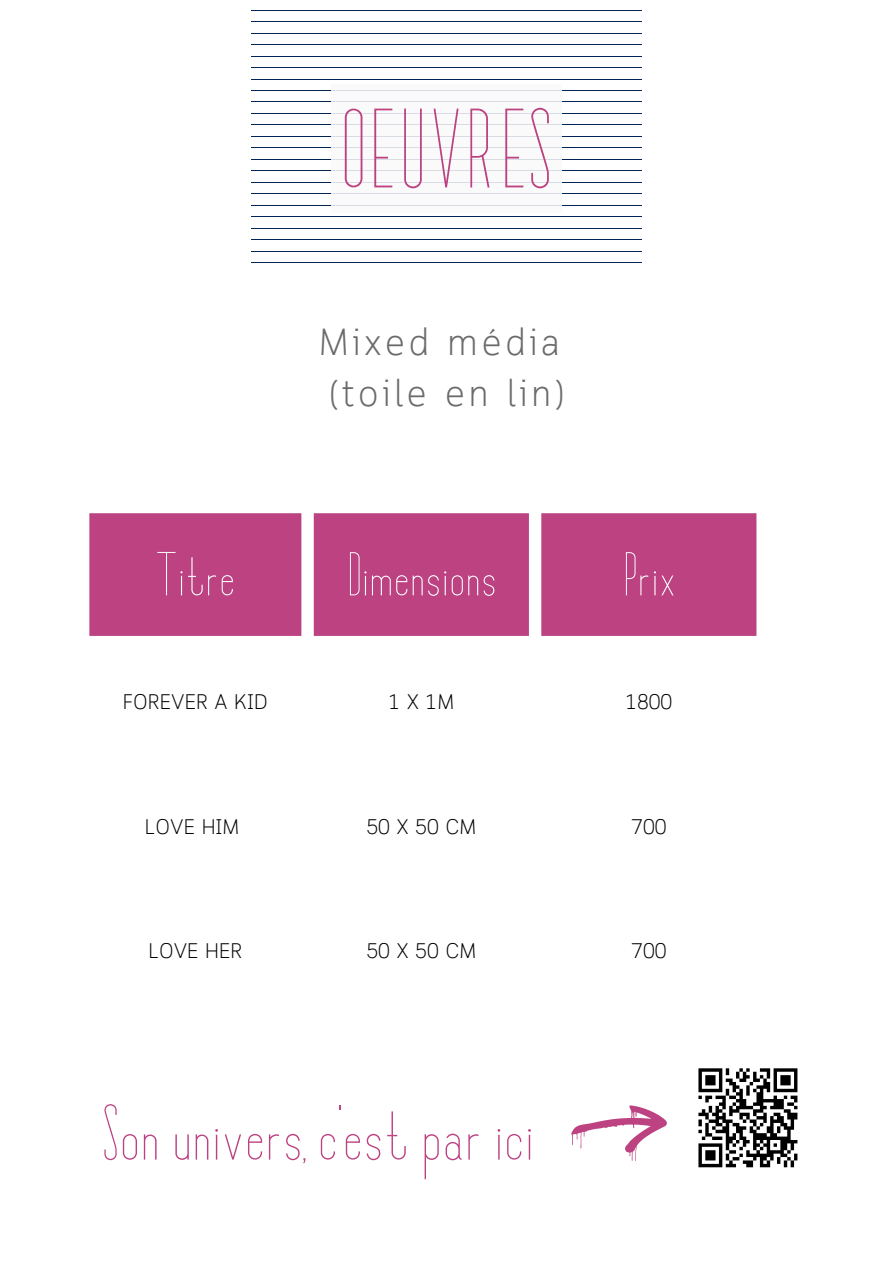
<style>
.page{position:relative;width:894px;height:1264px;background:#fff}
.page>*{position:absolute;margin:0;border:0;box-sizing:border-box;transform-origin:0 0}
.t1{font:100 condensed 98.55px "Sprout";color:#bc4281}
.t2{font:100 condensed 68.55px "Sprout";color:#bc4281}
.t3{font:100 condensed 54.3px "Sprout";color:#fff}
.t4{font:100 condensed 54px "Sprout";color:#fff}
.t5{font:300 37.5px/51.8px "Cloud";letter-spacing:.085em;color:#6b696a}
.t6{font:300 21px "Cloud";color:#000}
</style>
<div class="page">
<div style="left:89px;top:513px;width:667px;height:123px;background:#bc4281"></div>
<svg style="left:698px;top:1068px;width:100px;height:100px"></svg>
<svg style="left:571px;top:1105px;width:95px;height:56px"></svg>
<hr style="left:251px;top:10px;width:390px;height:1px;background:#002454">
<hr style="left:251px;top:21px;width:390px;height:1px;background:#002454">
<hr style="left:251px;top:33px;width:390px;height:1px;background:#002454">
<hr style="left:251px;top:44px;width:390px;height:1px;background:#002454">
<hr style="left:251px;top:56px;width:390px;height:1px;background:#002454">
<hr style="left:251px;top:67px;width:390px;height:1px;background:#002454">
<hr style="left:251px;top:79px;width:390px;height:1px;background:#002454">
<hr style="left:251px;top:90px;width:390px;height:1px;background:#002454">
<hr style="left:251px;top:102px;width:390px;height:1px;background:#002454">
<hr style="left:251px;top:113px;width:390px;height:1px;background:#002454">
<hr style="left:251px;top:125px;width:390px;height:1px;background:#002454">
<hr style="left:251px;top:136px;width:390px;height:1px;background:#002454">
<hr style="left:251px;top:148px;width:390px;height:1px;background:#002454">
<hr style="left:251px;top:159px;width:390px;height:1px;background:#002454">
<hr style="left:251px;top:170px;width:390px;height:1px;background:#002454">
<hr style="left:251px;top:182px;width:390px;height:1px;background:#002454">
<hr style="left:251px;top:193px;width:390px;height:1px;background:#002454">
<hr style="left:251px;top:205px;width:390px;height:1px;background:#002454">
<hr style="left:251px;top:216px;width:390px;height:1px;background:#002454">
<hr style="left:251px;top:228px;width:390px;height:1px;background:#002454">
<hr style="left:251px;top:239px;width:390px;height:1px;background:#002454">
<hr style="left:251px;top:251px;width:390px;height:1px;background:#002454">
<hr style="left:251px;top:262px;width:390px;height:1px;background:#002454">
<div style="left:331px;top:84px;width:231px;height:128px;background:#fafafa"></div>
<h1 class="t1" style="left:341px;top:89px;width:213px">OEUVRES</h1>
<h3 class="t5" style="left:319px;top:319px;width:247px">Mixed média (toile en lin)</h3>
<h3 class="t3" style="left:155px;top:541px;width:82px">Titre</h3>
<h3 class="t4" style="left:345px;top:541px;width:153px">Dimensions</h3>
<h3 class="t4" style="left:621px;top:541px;width:56px">Prix</h3>
<p class="t6" style="left:123px;top:689px;width:146px">FOREVER A KID</p>
<p class="t6" style="left:388px;top:689px;width:67px">1X1M</p>
<p class="t6" style="left:625px;top:689px;width:49px">1800</p>
<p class="t6" style="left:145px;top:814px;width:96px">LOVE HIM</p>
<p class="t6" style="left:366px;top:814px;width:111px">50 X 50 CM</p>
<p class="t6" style="left:631px;top:814px;width:37px">700</p>
<p class="t6" style="left:148px;top:938px;width:95px">LOVE HER</p>
<p class="t6" style="left:366px;top:938px;width:111px">50 X 50 CM</p>
<p class="t6" style="left:631px;top:938px;width:37px">700</p>
<h2 class="t2" style="left:102px;top:1090px;width:434px">Son univers, c’est par ici</h2>
</div>
